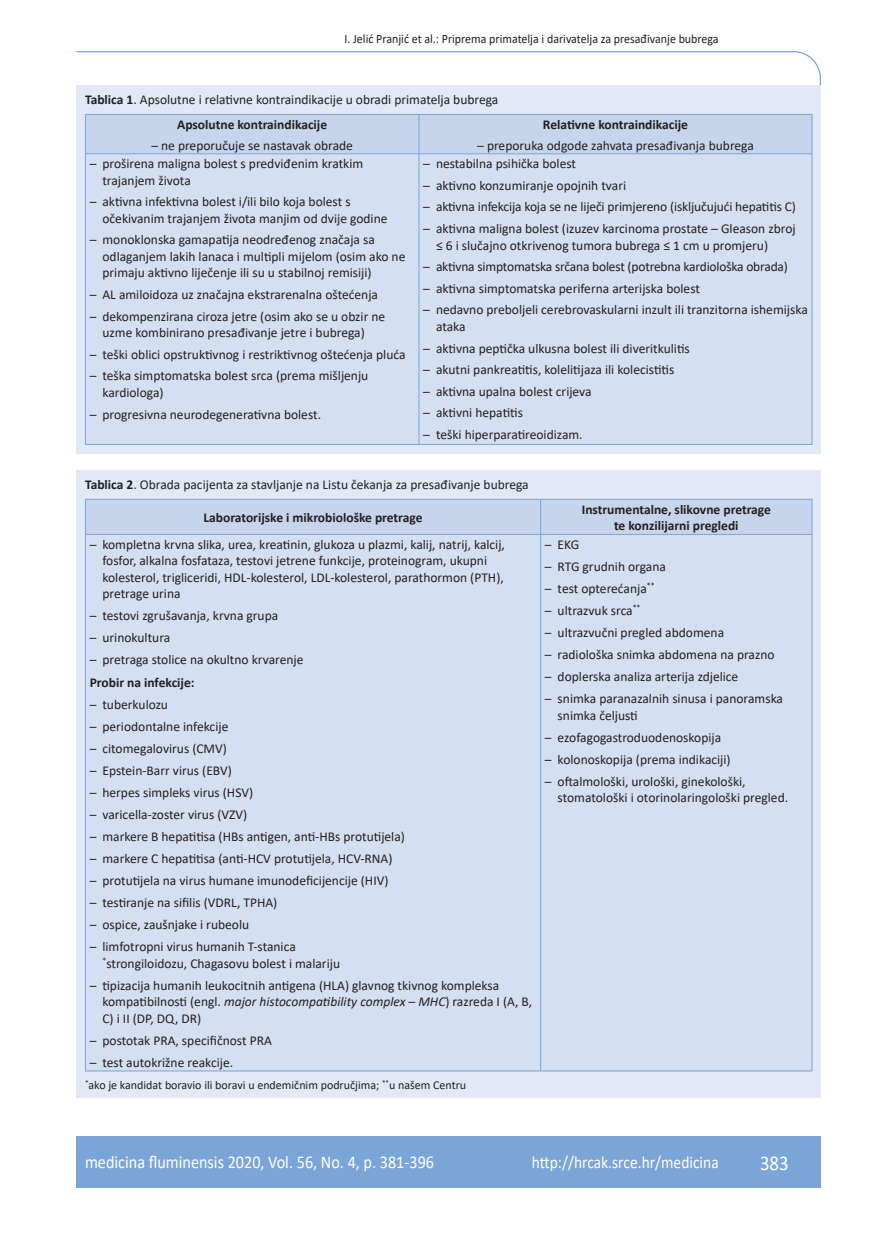
<style>
.page{position:relative;width:872px;height:1234px;background:#fff}
.page>*{position:absolute;margin:0;border:0;box-sizing:border-box;transform-origin:0 0}
.t1{font:21px "Calibri";color:#fff;scale:.9 1}
.t2{font:18px "Calibri";color:#fff;scale:.9 1}
.t3{font:17.25px "Calibri";color:#fff;scale:.9 1}
.tablica{font:13.5px/16.5px "Calibri";color:#231f20}
.tablica-2{font:700 13.5px/16.5px "Calibri";color:#231f20;text-align:center}
.potpis_slika{font:13.5px "Calibri";color:#231f20}
.glava{font:12.75px "Calibri";color:#231f20;scale:.94 1}
.legenda{font:12px "Calibri";color:#231f20}
.s1{font-weight:700}
.s2{font-style:italic}
</style>
<div class="page">
<svg style="left:76px;top:51px;width:745px;height:275px"></svg>
<div style="left:77px;top:1135px;width:744px;height:51px;background:#7ca5d7"></div>
<div style="left:77px;top:85px;width:744px;height:369px;background:#e1e9f6"></div>
<div style="left:86px;top:115px;width:725px;height:38px;background:#c6d5ec"></div>
<div style="left:86px;top:154px;width:725px;height:290px;background:#d4dff1"></div>
<hr style="left:85px;top:114px;width:334px;height:1px;background:#7ca5d7">
<hr style="left:85px;top:115px;width:1px;height:38px;background:#7ca5d7">
<hr style="left:419px;top:114px;width:393px;height:1px;background:#7ca5d7">
<hr style="left:418px;top:115px;width:1px;height:38px;background:#7ca5d7">
<hr style="left:811px;top:115px;width:1px;height:38px;background:#7ca5d7">
<hr style="left:85px;top:153px;width:334px;height:1px;background:#7ca5d7">
<hr style="left:85px;top:154px;width:1px;height:290px;background:#7ca5d7">
<hr style="left:419px;top:153px;width:393px;height:1px;background:#7ca5d7">
<hr style="left:418px;top:154px;width:1px;height:290px;background:#7ca5d7">
<hr style="left:811px;top:154px;width:1px;height:290px;background:#7ca5d7">
<hr style="left:85px;top:444px;width:334px;height:1px;background:#7ca5d7">
<hr style="left:419px;top:444px;width:393px;height:1px;background:#7ca5d7">
<div style="left:77px;top:470px;width:744px;height:627px;background:#e1e9f6"></div>
<div style="left:86px;top:500px;width:725px;height:34px;background:#c6d5ec"></div>
<div style="left:86px;top:535px;width:725px;height:535px;background:#d4dff1"></div>
<hr style="left:85px;top:499px;width:455px;height:1px;background:#7ca5d7">
<hr style="left:85px;top:499px;width:1px;height:35px;background:#7ca5d7">
<hr style="left:540px;top:499px;width:272px;height:1px;background:#7ca5d7">
<hr style="left:540px;top:499px;width:1px;height:35px;background:#7ca5d7">
<hr style="left:811px;top:499px;width:1px;height:35px;background:#7ca5d7">
<hr style="left:85px;top:534px;width:455px;height:1px;background:#7ca5d7">
<hr style="left:85px;top:534px;width:1px;height:536px;background:#7ca5d7">
<hr style="left:540px;top:534px;width:272px;height:1px;background:#7ca5d7">
<hr style="left:540px;top:534px;width:1px;height:536px;background:#7ca5d7">
<hr style="left:811px;top:534px;width:1px;height:536px;background:#7ca5d7">
<hr style="left:85px;top:1070px;width:455px;height:1px;background:#7ca5d7">
<hr style="left:540px;top:1070px;width:272px;height:1px;background:#7ca5d7">
<p class="glava" style="left:344px;top:29px;width:400px">I. Jelić Pranjić et al.: Priprema primatelja i darivatelja za presađivanje bubrega</p>
<p class="potpis_slika" style="left:85px;top:90px;width:415px"><span class="s1">Tablica 1</span>. Apsolutne i relativne kontraindikacije u obradi primatelja bubrega</p>
<p class="tablica-2" style="left:177px;top:116px;width:151px">Apsolutne kontraindikacije</p>
<p class="tablica" style="left:151px;top:136px;width:203px">– ne preporučuje se nastavak obrade</p>
<p class="tablica-2" style="left:543px;top:116px;width:147px">Relativne kontraindikacije</p>
<p class="tablica" style="left:477px;top:136px;width:278px">– preporuka odgode zahvata presađivanja bubrega</p>
<p class="tablica" style="left:102px;top:155px;width:262px;text-indent:-13px">– proširena maligna bolest s predviđenim kratkim trajanjem života</p>
<p class="tablica" style="left:102px;top:193px;width:286px;text-indent:-13px">– aktivna infektivna bolest i/ili bilo koja bolest s očekivanim trajanjem života manjim od dvije godine</p>
<p class="tablica" style="left:102px;top:231px;width:304px;text-indent:-13px">– monoklonska gamapatija neodređenog značaja sa odlaganjem lakih lanaca i multipli mijelom (osim ako ne primaju aktivno liječenje ili su u stabilnoj remisiji)</p>
<p class="tablica" style="left:90px;top:286px;width:290px">– AL amiloidoza uz značajna ekstrarenalna oštećenja</p>
<p class="tablica" style="left:90px;top:307px;width:297px;text-align:center">– dekompenzirana ciroza jetre (osim ako se u obzir ne uzme kombinirano presađivanje jetre i bubrega)</p>
<p class="tablica" style="left:90px;top:345px;width:317px">– teški oblici opstruktivnog i restriktivnog oštećenja pluća</p>
<p class="tablica" style="left:102px;top:367px;width:267px;text-indent:-13px">– teška simptomatska bolest srca (prema mišljenju kardiologa)</p>
<p class="tablica" style="left:90px;top:405px;width:233px">– progresivna neurodegenerativna bolest.</p>
<p class="tablica" style="left:423px;top:155px;width:154px">– nestabilna psihička bolest</p>
<p class="tablica" style="left:423px;top:177px;width:204px">– aktivno konzumiranje opojnih tvari</p>
<p class="tablica" style="left:423px;top:198px;width:374px">– aktivna infekcija koja se ne liječi primjereno (isključujući hepatitis C)</p>
<p class="tablica" style="left:436px;top:220px;width:361px;text-indent:-13px">– aktivna maligna bolest (izuzev karcinoma prostate – Gleason zbroj ≤ 6 i slučajno otkrivenog tumora bubrega ≤ 1 cm u promjeru)</p>
<p class="tablica" style="left:423px;top:258px;width:366px">– aktivna simptomatska srčana bolest (potrebna kardiološka obrada)</p>
<p class="tablica" style="left:423px;top:279px;width:278px">– aktivna simptomatska periferna arterijska bolest</p>
<p class="tablica" style="left:436px;top:301px;width:373px;text-indent:-13px">– nedavno preboljeli cerebrovaskularni inzult ili tranzitorna ishemijska ataka</p>
<p class="tablica" style="left:423px;top:339px;width:268px">– aktivna peptička ulkusna bolest ili diveritkulitis</p>
<p class="tablica" style="left:423px;top:361px;width:253px">– akutni pankreatitis, kolelitijaza ili kolecistitis</p>
<p class="tablica" style="left:423px;top:382px;width:170px">– aktivna upalna bolest crijeva</p>
<p class="tablica" style="left:423px;top:404px;width:101px">– aktivni hepatitis</p>
<p class="tablica" style="left:423px;top:426px;width:161px">– teški hiperparatireoidizam.</p>
<p class="potpis_slika" style="left:85px;top:474px;width:445px"><span class="s1">Tablica 2</span>. Obrada pacijenta za stavljanje na Listu čekanja za presađivanje bubrega</p>
<p class="tablica-2" style="left:203px;top:509px;width:220px">Laboratorijske i mikrobiološke pretrage</p>
<p class="tablica-2" style="left:582px;top:500px;width:191px">Instrumentalne, slikovne pretrage te konzilijarni pregledi</p>
<p class="tablica" style="left:102px;top:535px;width:404px;text-indent:-13px">– kompletna krvna slika, urea, kreatinin, glukoza u plazmi, kalij, natrij, kalcij, fosfor, alkalna fosfataza, testovi jetrene funkcije, proteinogram, ukupni kolesterol, trigliceridi, HDL-kolesterol, LDL-kolesterol, parathormon (PTH), pretrage urina</p>
<p class="tablica" style="left:90px;top:607px;width:190px">– testovi zgrušavanja, krvna grupa</p>
<p class="tablica" style="left:90px;top:629px;width:82px">– urinokultura</p>
<p class="tablica" style="left:90px;top:651px;width:215px">– pretraga stolice na okultno krvarenje</p>
<p class="tablica-2" style="left:90px;top:673px;width:106px">Probir na infekcije:</p>
<p class="tablica" style="left:90px;top:695px;width:80px">– tuberkulozu</p>
<p class="tablica" style="left:90px;top:717px;width:140px">– periodontalne infekcije</p>
<p class="tablica" style="left:90px;top:739px;width:139px">– citomegalovirus (CMV)</p>
<p class="tablica" style="left:90px;top:761px;width:144px">– Epstein-Barr virus (EBV)</p>
<p class="tablica" style="left:90px;top:783px;width:165px">– herpes simpleks virus (HSV)</p>
<p class="tablica" style="left:90px;top:805px;width:159px">– varicella-zoster virus (VZV)</p>
<p class="tablica" style="left:90px;top:827px;width:317px">– markere B hepatitisa (HBs antigen, anti-HBs protutijela)</p>
<p class="tablica" style="left:90px;top:849px;width:304px">– markere C hepatitisa (anti-HCV protutijela, HCV-RNA)</p>
<p class="tablica" style="left:90px;top:871px;width:300px">– protutijela na virus humane imunodeficijencije (HIV)</p>
<p class="tablica" style="left:90px;top:893px;width:189px">– testiranje na sifilis (VDRL, TPHA)</p>
<p class="tablica" style="left:90px;top:915px;width:161px">– ospice, zaušnjake i rubeolu</p>
<p class="tablica" style="left:102px;top:937px;width:239px;text-indent:-13px">– limfotropni virus humanih T-stanica <sup>*</sup>strongiloidozu, Chagasovu bolest i malariju</p>
<p class="tablica" style="left:102px;top:976px;width:431px;text-indent:-13px">– tipizacija humanih leukocitnih antigena (HLA) glavnog tkivnog kompleksa kompatibilnosti (engl. <span class="s2">major histocompatibility complex – MHC</span>) razreda I (A, B,<br>C) i II (DP, DQ, DR)</p>
<p class="tablica" style="left:90px;top:1031px;width:184px">– postotak PRA, specifičnost PRA</p>
<p class="tablica" style="left:90px;top:1053px;width:145px">– test autokrižne reakcije.</p>
<p class="tablica" style="left:545px;top:535px;width:36px">– EKG</p>
<p class="tablica" style="left:545px;top:557px;width:123px">– RTG grudnih organa</p>
<p class="tablica" style="left:545px;top:579px;width:111px">– test opterećanja<sup>**</sup></p>
<p class="tablica" style="left:545px;top:601px;width:97px">– ultrazvuk srca<sup>**</sup></p>
<p class="tablica" style="left:545px;top:623px;width:181px">– ultrazvučni pregled abdomena</p>
<p class="tablica" style="left:545px;top:645px;width:231px">– radiološka snimka abdomena na prazno</p>
<p class="tablica" style="left:545px;top:667px;width:195px">– doplerska analiza arterija zdjelice</p>
<p class="tablica" style="left:557px;top:690px;width:227px;text-indent:-13px">– snimka paranazalnih sinusa i panoramska snimka čeljusti</p>
<p class="tablica" style="left:545px;top:728px;width:178px">– ezofagogastroduodenoskopija</p>
<p class="tablica" style="left:545px;top:750px;width:187px">– kolonoskopija (prema indikaciji)</p>
<p class="tablica" style="left:557px;top:772px;width:232px;text-indent:-13px">– oftalmološki, urološki, ginekološki, stomatološki i otorinolaringološki pregled.</p>
<p class="legenda" style="left:85px;top:1076px;width:383px"><sup>*</sup>ako je kandidat boravio ili boravi u endemičnim područjima; <sup>**</sup>u našem Centru</p>
<p class="t2" style="left:85px;top:1149px;width:389px">medicina fluminensis 2020, Vol. 56, No. 4, p. 381-396</p>
<p class="t3" style="left:532px;top:1150px;width:209px">http://hrcak.srce.hr/medicina</p>
<p class="t1" style="left:760px;top:1147px;width:33px">383</p>
</div>
